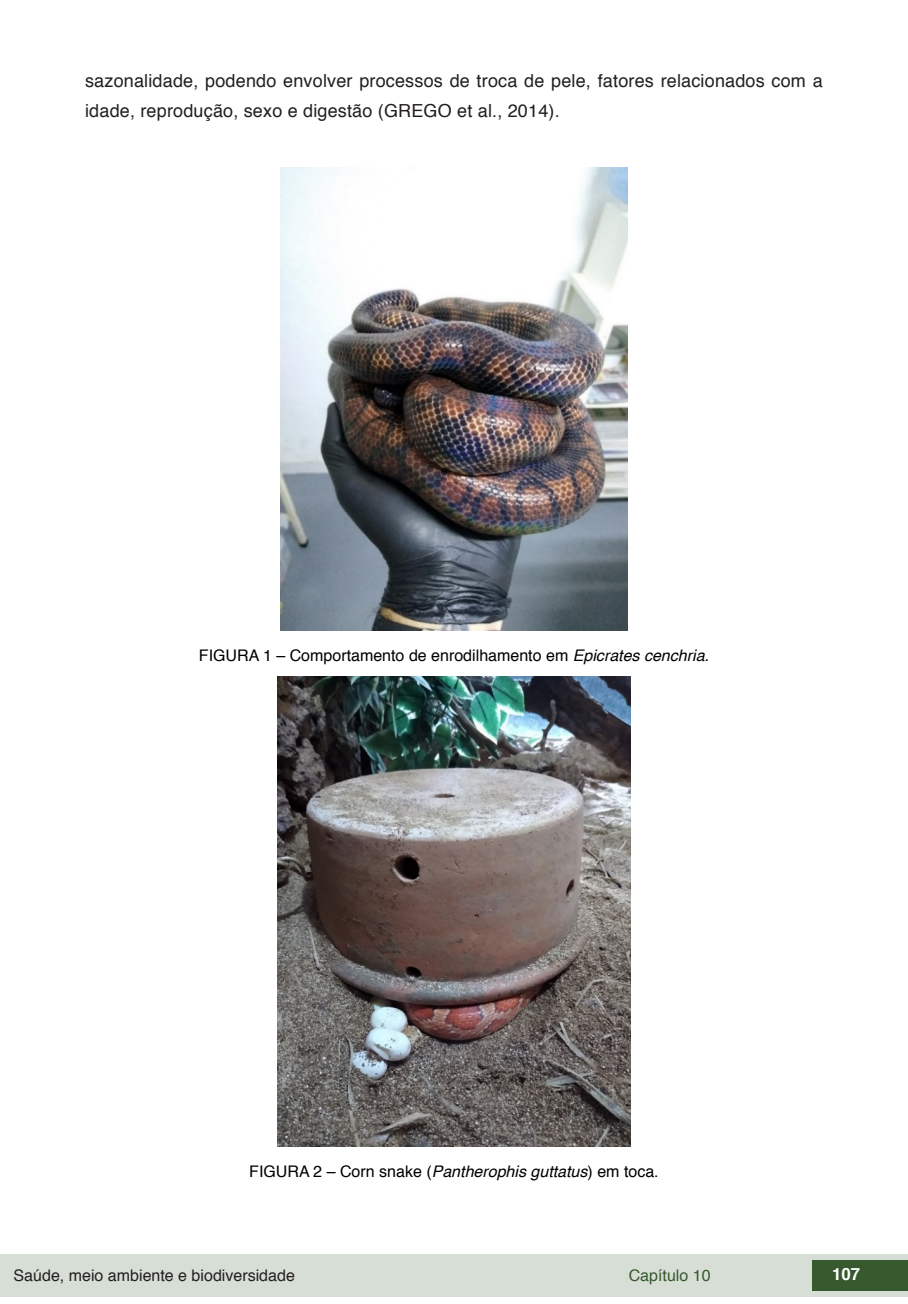
<style>
.page{position:relative;width:908px;height:1304px;background:#fff}
.page>*{position:absolute;margin:0;border:0;box-sizing:border-box;transform-origin:0 0}
.txt{font:18px/30px "Helvetica";letter-spacing:.01em;color:#231f20}
.t1{font:700 16.8px "Helvetica";color:#fff}
.imagens_graf_tab{font:16px "Helvetica";color:#000}
.t2{font:16px "Helvetica";color:#231f20}
.t3{font:16px "Helvetica";color:#36592e}
.s1{font-style:italic}
</style>
<div class="page">
<div style="left:0;top:1254px;width:906px;height:43px;background:#d7ded5"></div>
<div style="left:812px;top:1261px;width:95px;height:30px;background:#36592e"></div>
<img style="left:280px;top:167px;width:347px;height:464px">
<img style="left:277px;top:676px;width:353px;height:471px">
<p class="txt" style="left:85px;top:66px;width:738px">sazonalidade, podendo envolver processos de troca de pele, fatores relacionados com a idade, reprodução, sexo e digestão (GREGO et al., 2014).</p>
<p class="imagens_graf_tab" style="left:199px;top:643px;width:511px">FIGURA 1 – Comportamento de enrodilhamento em <span class="s1">Epicrates cenchria.</span></p>
<p class="imagens_graf_tab" style="left:249px;top:1159px;width:411px">FIGURA 2 – Corn snake (<span class="s1">Pantherophis guttatus</span>) em toca.</p>
<p class="t2" style="left:14px;top:1263px;width:283px">Saúde, meio ambiente e biodiversidade</p>
<p class="t3" style="left:628px;top:1263px;width:83px">Capítulo 10</p>
<p class="t1" style="left:831px;top:1261px;width:30px">107</p>
</div>
